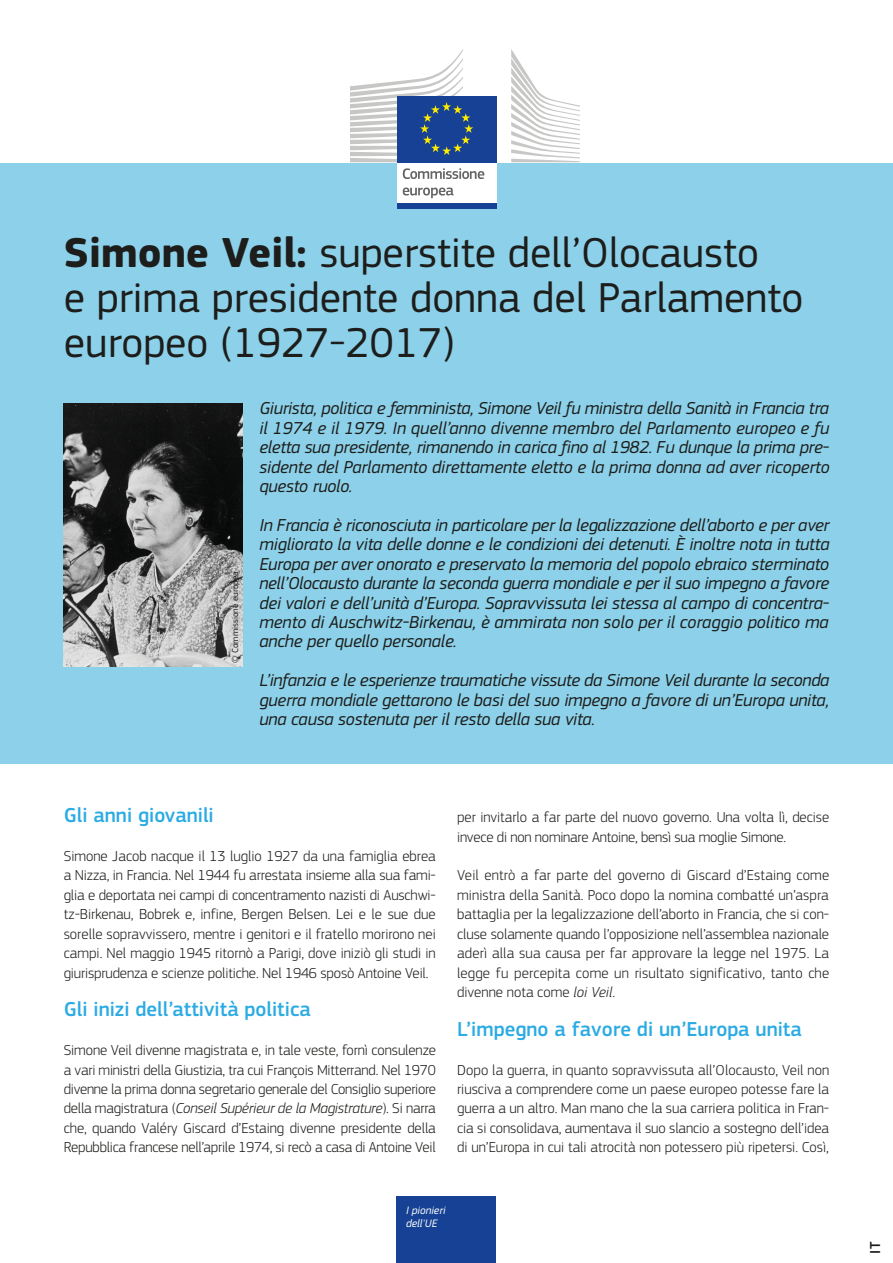
<style>
.page{position:relative;width:893px;height:1263px;background:#fff}
.page>*{position:absolute;margin:0;border:0;box-sizing:border-box;transform-origin:0 0}
.t1{font:43.5px/45px "EC Square Sans Pro";color:#1d1d1b}
.Intertitres{font:500 21px "EC Square Sans Pro";color:#2babe3}
.Intro{font:italic 18px/19.4px "EC Square Sans Pro";letter-spacing:-.01em;color:#1d1d1b;text-align:justify}
.Body{font:300 15px/19.4px "EC Square Sans Pro";letter-spacing:-.01em;color:#1d1d1b;text-align:justify}
.Language_code{font:500 15px "EC Square Sans Pro";color:#1d1d1b}
.t2{font:italic 11.25px/13.5px "EC Square Sans Pro";color:#fff}
.Copyright{font:9px "EC Square Sans Pro";color:#1d1d1b}
.s1{font-weight:700}
.s2{font-style:italic}
</style>
<div class="page">
<div style="left:0;top:162px;width:893px;height:602px;background:#8cd1e9"></div>
<img style="left:64px;top:404px;width:178px;height:263px">
<div style="left:397px;top:1197px;width:99px;height:66px;background:#164194"></div>
<svg style="left:303px;top:96px;width:324px;height:113px"></svg>
<div style="left:397px;top:160px;width:99px;height:44px;background:#fff"></div>
<div style="left:397px;top:203px;width:99px;height:6px;background:#164194"></div>
<svg style="left:511px;top:49px;width:69px;height:113px"></svg>
<div style="left:397px;top:96px;width:99px;height:66px;background:#164194"></div>
<svg style="left:350px;top:49px;width:123px;height:113px"></svg>
<svg style="left:403px;top:168px;width:81px;height:11px"></svg>
<svg style="left:403px;top:188px;width:51px;height:10px"></svg>
<p class="t1" style="left:64px;top:230px;width:741px"><span class="s1">Simone Veil:</span> superstite dell’Olocausto<br>e prima presidente donna del Parlamento europeo (1927‑2017)</p>
<p class="Copyright" style="left:230px;top:663px;width:93px;rotate:-90deg">© Commissione europea</p>
<p class="Intro" style="left:259px;top:399px;width:572px">Giurista, politica e femminista, Simone Veil fu ministra della Sanità in Francia tra il 1974 e il 1979. In quell’anno divenne membro del Parlamento europeo e fu eletta sua presidente, rimanendo in carica fino al 1982. Fu dunque la prima pre&shy;sidente del Parlamento direttamente eletto e la prima donna ad aver ricoperto questo ruolo.</p>
<p class="Intro" style="left:259px;top:515px;width:572px">In Francia è riconosciuta in particolare per la legalizzazione dell’aborto e per aver migliorato la vita delle donne e le condizioni dei detenuti. È inoltre nota in tutta Europa per aver onorato e preservato la memoria del popolo ebraico sterminato nell’Olocausto durante la seconda guerra mondiale e per il suo impegno a favore dei valori e dell’unità d’Europa. Sopravvissuta lei stessa al campo di concentra&shy;mento di Auschwitz-Birkenau, è ammirata non solo per il coraggio politico ma anche per quello personale.</p>
<p class="Intro" style="left:259px;top:671px;width:572px">L’infanzia e le esperienze traumatiche vissute da Simone Veil durante la seconda guerra mondiale gettarono le basi del suo impegno a favore di un’Europa unita, una causa sostenuta per il resto della sua vita.</p>
<p class="Intertitres" style="left:64px;top:803px;width:152px">Gli anni giovanili</p>
<p class="Body" style="left:64px;top:846px;width:374px">Simone Jacob nacque il 13 luglio 1927 da una famiglia ebrea a Nizza, in Francia. Nel 1944 fu arrestata insieme alla sua fami&shy;glia e deportata nei campi di concentramento nazisti di Auschwi&shy;tz-Birkenau, Bobrek e, infine, Bergen Belsen. Lei e le sue due sorelle sopravvissero, mentre i genitori e il fratello morirono nei campi. Nel maggio 1945 ritornò a Parigi, dove iniziò gli studi in giurisprudenza e scienze politiche. Nel 1946 sposò Antoine Veil.</p>
<p class="Intertitres" style="left:64px;top:997px;width:249px">Gli inizi dell’attività politica</p>
<p class="Body" style="left:64px;top:1040px;width:374px">Simone Veil divenne magistrata e, in tale veste, fornì consulenze a vari ministri della Giustizia, tra cui François Mitterrand. Nel 1970 divenne la prima donna segretario generale del Consiglio superiore della magistratura (<span class="s2">Conseil Supérieur de la Magistrature</span>). Si narra che, quando Valéry Giscard d’Estaing divenne presidente della Repubblica francese nell’aprile 1974, si recò a casa di Antoine Veil</p>
<p class="Body" style="left:457px;top:807px;width:374px">per invitarlo a far parte del nuovo governo. Una volta lì, decise invece di non nominare Antoine, bensì sua moglie Simone.</p>
<p class="Body" style="left:457px;top:866px;width:374px">Veil entrò a far parte del governo di Giscard d’Estaing come ministra della Sanità. Poco dopo la nomina combatté un’aspra battaglia per la legalizzazione dell’aborto in Francia, che si con&shy;cluse solamente quando l’opposizione nell’assemblea nazionale aderì alla sua causa per far approvare la legge nel 1975. La legge fu percepita come un risultato significativo, tanto che divenne nota come <span class="s2">loi Veil</span>.</p>
<p class="Intertitres" style="left:457px;top:1016px;width:346px">L’impegno a favore di un’Europa unita</p>
<p class="Body" style="left:457px;top:1060px;width:374px">Dopo la guerra, in quanto sopravvissuta all’Olocausto, Veil non riusciva a comprendere come un paese europeo potesse fare la guerra a un altro. Man mano che la sua carriera politica in Fran&shy;cia si consolidava, aumentava il suo slancio a sostegno dell’idea di un’Europa in cui tali atrocità non potessero più ripetersi. Così,</p>
<p class="t2" style="left:406px;top:1203px;width:41px">I pionieri dell'UE</p>
<p class="Language_code" style="left:866px;top:1254px;width:13px;rotate:-90deg">IT</p>
</div>
